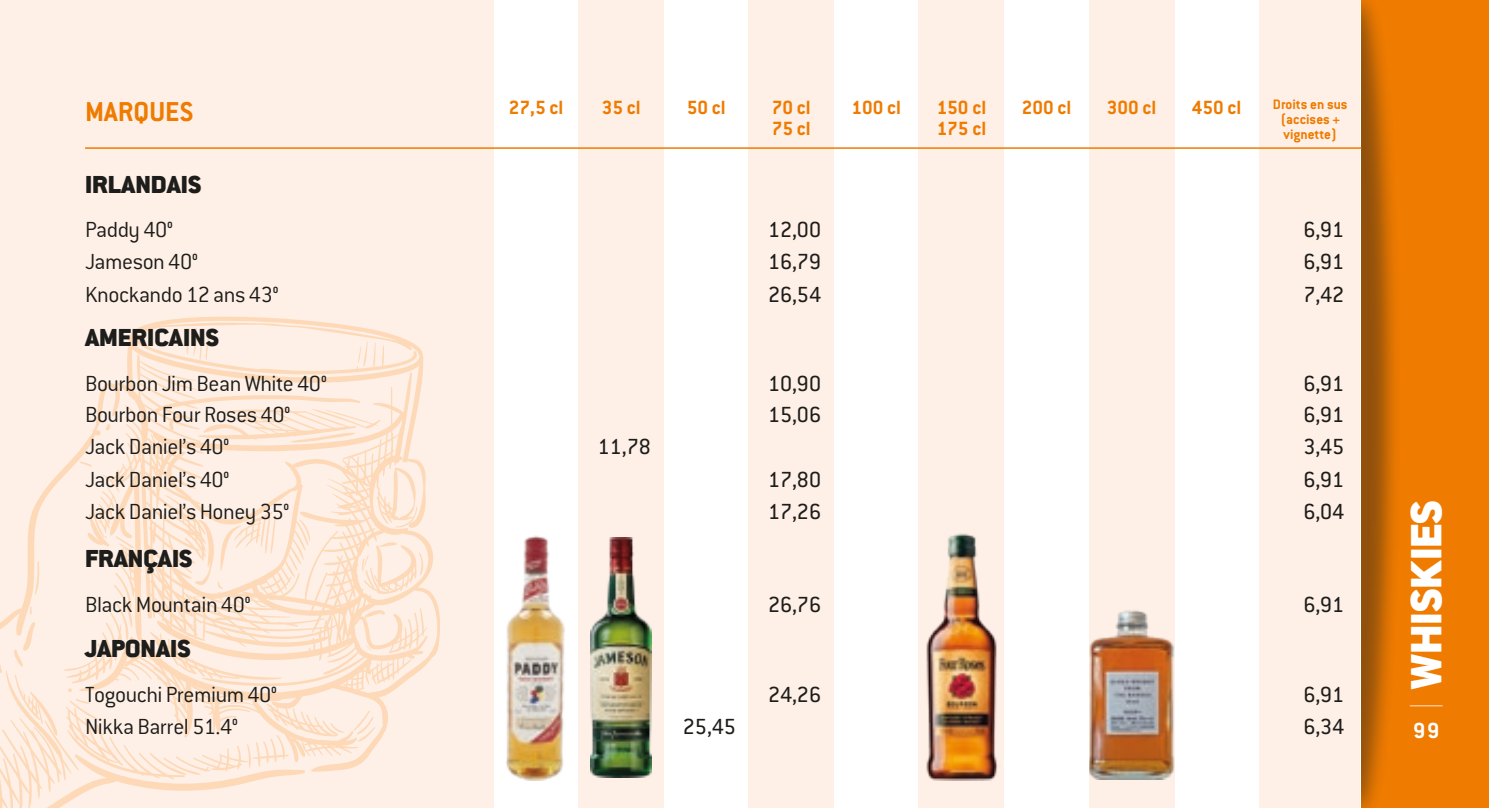
<style>
.page{position:relative;width:1489px;height:808px;background:#fff}
.page>*{position:absolute;margin:0;border:0;box-sizing:border-box;transform-origin:0 0}
.t1{font:900 48px "Conduit ITC";color:#fff}
.t2{font:700 30px "Conduit ITC";color:#ef7b00}
.t3{font:900 27px "Conduit ITC";color:#1d1d1b}
.t4{font:300 24px "Conduit ITC";letter-spacing:-.02em;color:#1d1d1b}
.t5{font:24px "Conduit ITC";color:#1d1d1b}
.t6{font:700 24px "Conduit ITC";color:#fff}
.t7{font:700 21px/21px "Conduit ITC";color:#ef7b00}
.t8{font:700 15px/15px "Conduit ITC";color:#ef7b00;text-align:center}
</style>
<div class="page">
<div style="left:0;top:0;width:493px;height:808px;background:#fef0e6"></div>
<svg style="left:0;top:316px;width:440px;height:492px"></svg>
<div style="left:1361px;top:0;width:127px;height:808px;background:#ef7b00"></div>
<div style="left:1361px;top:0;width:40px;height:808px;background:#1d1d1b;opacity:.45"></div>
<div style="left:918px;top:0;width:85px;height:808px;background:#fef0e6"></div>
<div style="left:748px;top:0;width:85px;height:808px;background:#fef0e6"></div>
<div style="left:578px;top:0;width:85px;height:808px;background:#fef0e6"></div>
<div style="left:1089px;top:0;width:85px;height:808px;background:#fef0e6"></div>
<div style="left:1259px;top:0;width:100px;height:808px;background:#fef0e6"></div>
<hr style="left:85px;top:147px;width:1276px;height:2px;background:#ef7b00">
<hr style="left:1409px;top:705px;width:33px;height:1px;background:#fac18b">
<img style="left:506px;top:535px;width:59px;height:245px">
<img style="left:926px;top:533px;width:72px;height:247px">
<img style="left:590px;top:537px;width:61px;height:241px">
<img style="left:1089px;top:610px;width:85px;height:169px">
<p class="t2" style="left:85px;top:93px;width:110px">MARQUES</p>
<p class="t7" style="left:509px;top:96px;width:56px">27,5 cl</p>
<p class="t7" style="left:601px;top:96px;width:40px">35 cl</p>
<p class="t7" style="left:686px;top:96px;width:40px">50 cl</p>
<p class="t7" style="left:771px;top:96px;width:40px">70 cl<br>75 cl</p>
<p class="t7" style="left:851px;top:96px;width:51px">100 cl</p>
<p class="t7" style="left:936px;top:96px;width:51px">150 cl<br>175 cl</p>
<p class="t7" style="left:1021px;top:96px;width:51px">200 cl</p>
<p class="t7" style="left:1106px;top:96px;width:51px">300 cl</p>
<p class="t7" style="left:1191px;top:96px;width:51px">450 cl</p>
<p class="t8" style="left:1272px;top:97px;width:76px">Droits en sus (accises + vignette)</p>
<p class="t3" style="left:85px;top:168px;width:118px">IRLANDAIS</p>
<p class="t4" style="left:85px;top:215px;width:90px">Paddy 40°</p>
<p class="t5" style="left:768px;top:215px;width:55px">12,00</p>
<p class="t5" style="left:1303px;top:215px;width:42px">6,91</p>
<p class="t4" style="left:85px;top:247px;width:115px">Jameson 40°</p>
<p class="t5" style="left:768px;top:247px;width:55px">16,79</p>
<p class="t5" style="left:1303px;top:247px;width:42px">6,91</p>
<p class="t4" style="left:85px;top:280px;width:195px">Knockando 12 ans 43°</p>
<p class="t5" style="left:768px;top:280px;width:55px">26,54</p>
<p class="t5" style="left:1303px;top:280px;width:42px">7,42</p>
<p class="t3" style="left:85px;top:321px;width:135px">AMERICAINS</p>
<p class="t4" style="left:85px;top:369px;width:243px">Bourbon Jim Bean White 40°</p>
<p class="t5" style="left:768px;top:369px;width:55px">10,90</p>
<p class="t5" style="left:1303px;top:369px;width:42px">6,91</p>
<p class="t4" style="left:85px;top:400px;width:207px">Bourbon Four Roses 40°</p>
<p class="t5" style="left:768px;top:400px;width:55px">15,06</p>
<p class="t5" style="left:1303px;top:400px;width:42px">6,91</p>
<p class="t4" style="left:85px;top:432px;width:146px">Jack Daniel’s 40°</p>
<p class="t5" style="left:598px;top:432px;width:55px">11,78</p>
<p class="t5" style="left:1303px;top:432px;width:42px">3,45</p>
<p class="t4" style="left:85px;top:465px;width:146px">Jack Daniel’s 40°</p>
<p class="t5" style="left:768px;top:465px;width:55px">17,80</p>
<p class="t5" style="left:1303px;top:465px;width:42px">6,91</p>
<p class="t4" style="left:85px;top:497px;width:206px">Jack Daniel’s Honey 35°</p>
<p class="t5" style="left:768px;top:497px;width:55px">17,26</p>
<p class="t5" style="left:1303px;top:497px;width:42px">6,04</p>
<p class="t3" style="left:85px;top:542px;width:109px">FRANÇAIS</p>
<p class="t4" style="left:85px;top:590px;width:167px">Black Mountain 40°</p>
<p class="t5" style="left:768px;top:590px;width:55px">26,76</p>
<p class="t5" style="left:1303px;top:590px;width:42px">6,91</p>
<p class="t3" style="left:85px;top:633px;width:107px">JAPONAIS</p>
<p class="t4" style="left:85px;top:680px;width:194px">Togouchi Premium 40°</p>
<p class="t5" style="left:768px;top:680px;width:55px">24,26</p>
<p class="t5" style="left:1303px;top:680px;width:42px">6,91</p>
<p class="t4" style="left:85px;top:712px;width:155px">Nikka Barrel 51.4°</p>
<p class="t5" style="left:683px;top:712px;width:55px">25,45</p>
<p class="t5" style="left:1303px;top:712px;width:42px">6,34</p>
<h1 class="t1" style="left:1397px;top:689px;width:190px;rotate:-90deg">WHISKIES</h1>
<p class="t6" style="left:1412px;top:716px;width:28px">99</p>
</div>
